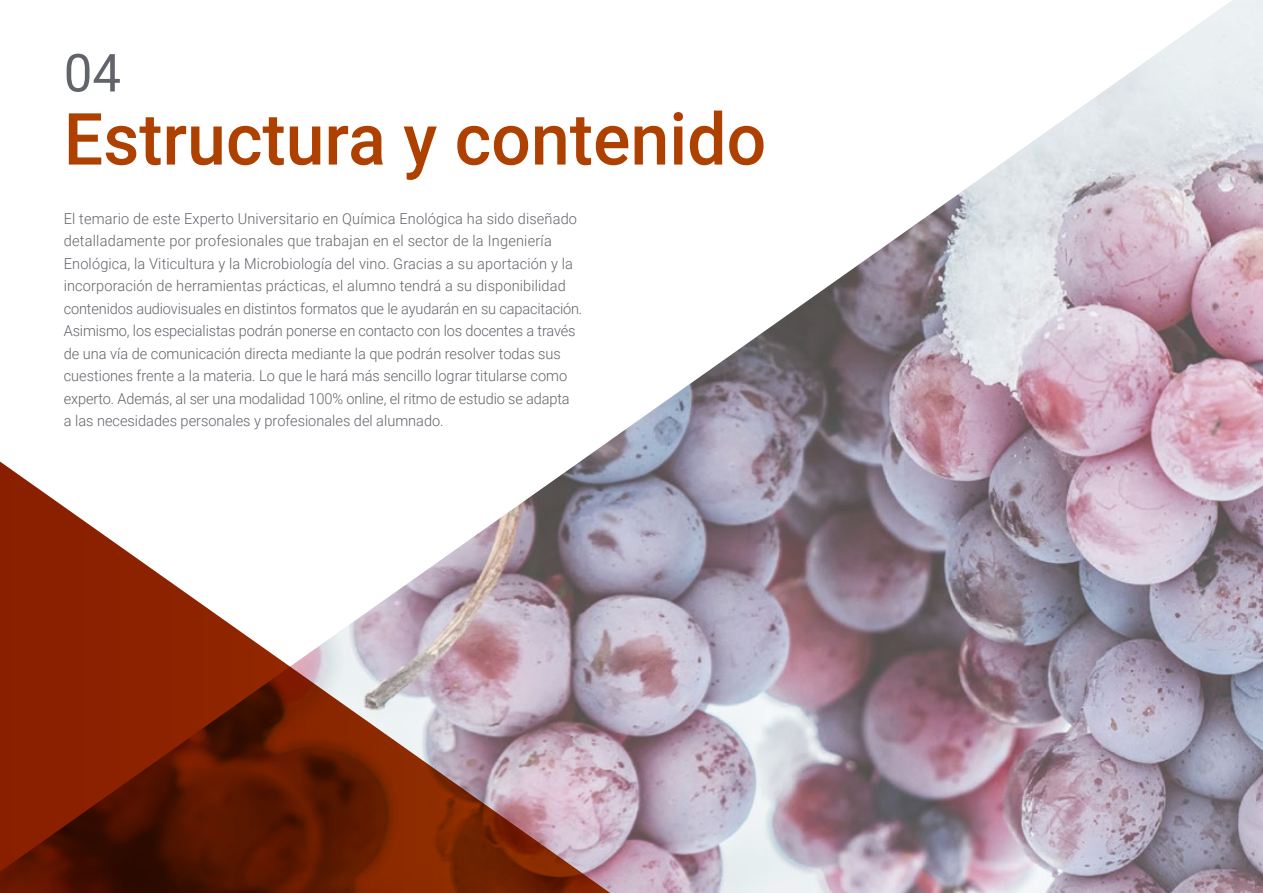
<style>
.page{position:relative;width:1263px;height:893px;background:#fff}
.page>*{position:absolute;margin:0;border:0;box-sizing:border-box;transform-origin:0 0}
.t1{font:500 72px "Roboto";color:#ae4000}
.t2{font:52.5px "Roboto";color:#61646a}
.t3{font:300 15px/22.5px "Roboto";color:#61646a}
</style>
<div class="page">
<img style="left:602px;top:0;width:661px;height:893px">
<svg style="left:0;top:446px;width:640px;height:447px"></svg>
<h2 class="t2" style="left:64px;top:36px;width:59px">04</h2>
<h1 class="t1" style="left:64px;top:89px;width:704px">Estructura y contenido</h1>
<p class="t3" style="left:64px;top:207px;width:520px">El temario de este Experto Universitario en Química Enológica ha sido diseñado detalladamente por profesionales que trabajan en el sector de la Ingeniería Enológica, la Viticultura y la Microbiología del vino. Gracias a su aportación y la incorporación de herramientas prácticas, el alumno tendrá a su disponibilidad contenidos audiovisuales en distintos formatos que le ayudarán en su capacitación.<br>Asimismo, los especialistas podrán ponerse en contacto con los docentes a través de una vía de comunicación directa mediante la que podrán resolver todas sus cuestiones frente a la materia. Lo que le hará más sencillo lograr titularse como experto. Además, al ser una modalidad 100% online, el ritmo de estudio se adapta<br>a las necesidades personales y profesionales del alumnado.</p>
</div>
